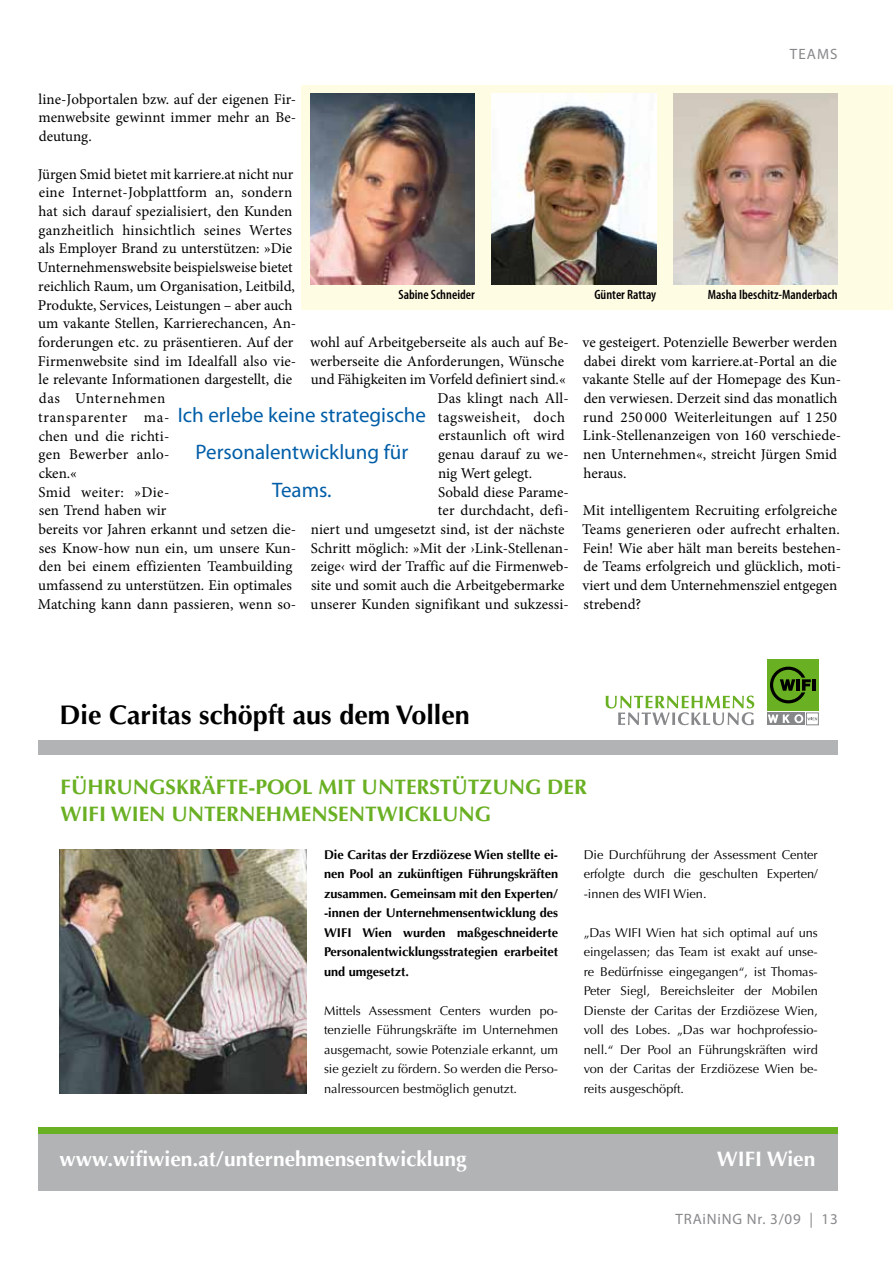
<style>
.page{position:relative;width:893px;height:1263px;background:#fff}
.page>*{position:absolute;margin:0;border:0;box-sizing:border-box;transform-origin:0 0}
.t1{font:700 27px "Optima LT Std";color:#000}
.t2{font:700 21px/27px "Optima LT Std";color:#6ab023}
.t3{font:21px/37.3px "Myriad Pro";color:#005ea8;text-align:center}
.t4{font:700 21px "Optima LT Std";color:#fff}
.t5{font:15px/18.8px "Minion Pro";color:#000}
.t6{font:15px "Myriad Pro";letter-spacing:.05em;color:#87888a}
.t7{font:600 condensed 13.5px "Myriad Pro";color:#000}
.t8{font:12.75px/19.5px "Optima LT Std";color:#000;text-align:justify}
.t9{font:700 12.75px/19.5px "Optima LT Std";color:#000;text-align:justify}
</style>
<div class="page">
<div style="left:302px;top:85px;width:591px;height:224px;background:#fffce4"></div>
<img style="left:310px;top:94px;width:165px;height:191px">
<div style="left:767px;top:659px;width:51px;height:52px;background:#6ab023"></div>
<svg style="left:770px;top:667px;width:45px;height:36px"></svg>
<div style="left:793px;top:713px;width:12px;height:12px;background:#87888a"></div>
<div style="left:780px;top:713px;width:12px;height:12px;background:#87888a"></div>
<div style="left:767px;top:713px;width:12px;height:12px;background:#87888a"></div>
<div style="left:806px;top:713px;width:13px;height:12px;border:1px solid #87888a"></div>
<svg style="left:768px;top:714px;width:49px;height:9px"></svg>
<svg style="left:606px;top:695px;width:148px;height:30px"></svg>
<div style="left:38px;top:740px;width:800px;height:15px;background:#b1b3b4"></div>
<div style="left:38px;top:1133px;width:800px;height:58px;background:#b1b3b4"></div>
<div style="left:38px;top:1127px;width:800px;height:6px;background:#6ab023"></div>
<img style="left:60px;top:849px;width:246px;height:245px">
<img style="left:492px;top:94px;width:164px;height:191px">
<img style="left:673px;top:94px;width:165px;height:191px">
<p class="t5" style="left:38px;top:90px;width:259px;text-align:justify">line-Jobportalen bzw. auf der eigenen Fir&shy;menwebsite gewinnt immer mehr an Be&shy;deutung.</p>
<p class="t5" style="left:38px;top:164px;width:260px">Jürgen Smid bietet mit karriere.at nicht nur eine Internet-Jobplattform an, sondern hat sich darauf spezialisiert, den Kunden ganzheitlich hinsichtlich seines Wertes als Employer Brand zu unterstützen: »Die Unternehmenswebsite beispielsweise bietet reichlich Raum, um Organisation, Leitbild, Produkte, Services, Leistungen – aber auch um vakante Stellen, Karrierechancen, An&shy;forderungen etc. zu präsentieren. Auf der Firmenwebsite sind im Idealfall also vie&shy;le relevante Informationen dargestellt, die das Unternehmen<br>transparenter ma-<br>chen und die richti-<br>gen Bewerber anlo-<br>cken.«<br>Smid weiter: »Die-<br>sen Trend haben wir<br>bereits vor Jahren erkannt und setzen die&shy;ses Know-how nun ein, um unsere Kun&shy;den bei einem effizienten Teambuilding umfassend zu unterstützen. Ein optimales Matching kann dann passieren, wenn so-</p>
<p class="t7" style="left:398px;top:286px;width:78px">Sabine Schneider</p>
<p class="t5" style="left:310px;top:333px;width:260px">wohl auf Arbeitgeberseite als auch auf Be-</p>
<p class="t5" style="left:310px;top:351px;width:256px">werberseite die Anforderungen, Wünsche</p>
<p class="t5" style="left:311px;top:370px;width:257px">und Fähigkeiten im Vorfeld definiert sind.«</p>
<p class="t5" style="left:438px;top:389px;width:133px">Das klingt nach All-</p>
<p class="t5" style="left:438px;top:408px;width:129px">tagsweisheit, doch</p>
<p class="t5" style="left:438px;top:426px;width:128px">erstaunlich oft wird</p>
<p class="t5" style="left:438px;top:445px;width:132px">genau darauf zu we-</p>
<p class="t5" style="left:438px;top:464px;width:96px">nig Wert gelegt.</p>
<p class="t5" style="left:438px;top:482px;width:132px">Sobald diese Parame-</p>
<p class="t5" style="left:438px;top:501px;width:132px">ter durchdacht, defi-</p>
<p class="t5" style="left:311px;top:520px;width:255px">niert und umgesetzt sind, ist der nächste</p>
<p class="t5" style="left:311px;top:539px;width:259px">Schritt möglich: »Mit der ›Link-Stellenan-</p>
<p class="t5" style="left:311px;top:557px;width:259px">zeige‹ wird der Traffic auf die Firmenweb-</p>
<p class="t5" style="left:311px;top:576px;width:255px">site und somit auch die Arbeitgebermarke</p>
<p class="t5" style="left:311px;top:595px;width:260px">unserer Kunden signifikant und sukzessi-</p>
<h2 class="t3" style="left:178px;top:396px;width:250px">Ich erlebe keine strategische<br>Personalentwicklung für<br>Teams.</h2>
<p class="t6" style="left:790px;top:45px;width:49px">Teams</p>
<p class="t7" style="left:594px;top:286px;width:63px">Günter Rattay</p>
<p class="t7" style="left:708px;top:286px;width:131px">Masha Ibeschitz-Manderbach</p>
<p class="t5" style="left:582px;top:333px;width:260px">ve gesteigert. Potenzielle Bewerber werden dabei direkt vom karriere.at-Portal an die vakante Stelle auf der Homepage des Kun&shy;den verwiesen. Derzeit sind das monatlich rund 250 000 Weiterleitungen auf 1 250<br>Link-Stellenanzeigen von 160 verschiede&shy;nen Unternehmen«, streicht Jürgen Smid heraus.</p>
<p class="t5" style="left:582px;top:501px;width:261px">Mit intelligentem Recruiting erfolgreiche Teams generieren oder aufrecht erhalten.<br>Fein! Wie aber hält man bereits bestehen&shy;de Teams erfolgreich und glücklich, moti&shy;viert und dem Unternehmensziel entgegen strebend?</p>
<h1 class="t1" style="left:60px;top:699px;width:412px">Die Caritas schöpft aus dem Vollen</h1>
<h2 class="t2" style="left:61px;top:773px;width:528px">FÜHRUNGSKRÄFTE-POOL MIT UNTERSTÜTZUNG DER<br>WIFI WIEN UNTERNEHMENSENTWICKLUNG</h2>
<p class="t9" style="left:324px;top:845px;width:236px">Die Caritas der Erzdiözese Wien stellte ei&shy;nen Pool an zukünftigen Führungskräften zusammen. Gemeinsam mit den Experten/ -innen der Unter nehmensentwicklung des WIFI Wien wurden maßgeschneiderte Personal entwicklungsstrategien erarbeitet und umgesetzt.</p>
<p class="t8" style="left:324px;top:1001px;width:236px">Mittels Assessment Centers wurden po&shy;tenzielle Führungskräfte im Unternehmen ausgemacht, sowie Potenziale erkannt, um sie gezielt zu fördern. So werden die Perso&shy;nalressourcen bestmöglich genutzt.</p>
<p class="t8" style="left:584px;top:845px;width:236px">Die Durchführung der Assessment Center erfolgte durch die geschulten Experten/ -innen des WIFI Wien.</p>
<p class="t8" style="left:584px;top:923px;width:236px">„Das WIFI Wien hat sich optimal auf uns eingelassen; das Team ist exakt auf unse&shy;re Bedürfnisse eingegangen“, ist Thomas-Peter Siegl, Bereichsleiter der Mobilen Dienste der Caritas der Erzdiözese Wien, voll des Lobes. „Das war hochprofessio&shy;nell.“ Der Pool an Führungskräften wird von der Caritas der Erzdiözese Wien be&shy;reits ausgeschöpft.</p>
<h2 class="t4" style="left:60px;top:1146px;width:409px">www.wifiwien.at/unternehmensentwicklung</h2>
<h2 class="t4" style="left:717px;top:1146px;width:100px">WIFI Wien</h2>
<p class="t6" style="left:676px;top:1210px;width:164px">TRAiNiNG Nr. 3/09 | 13</p>
</div>
